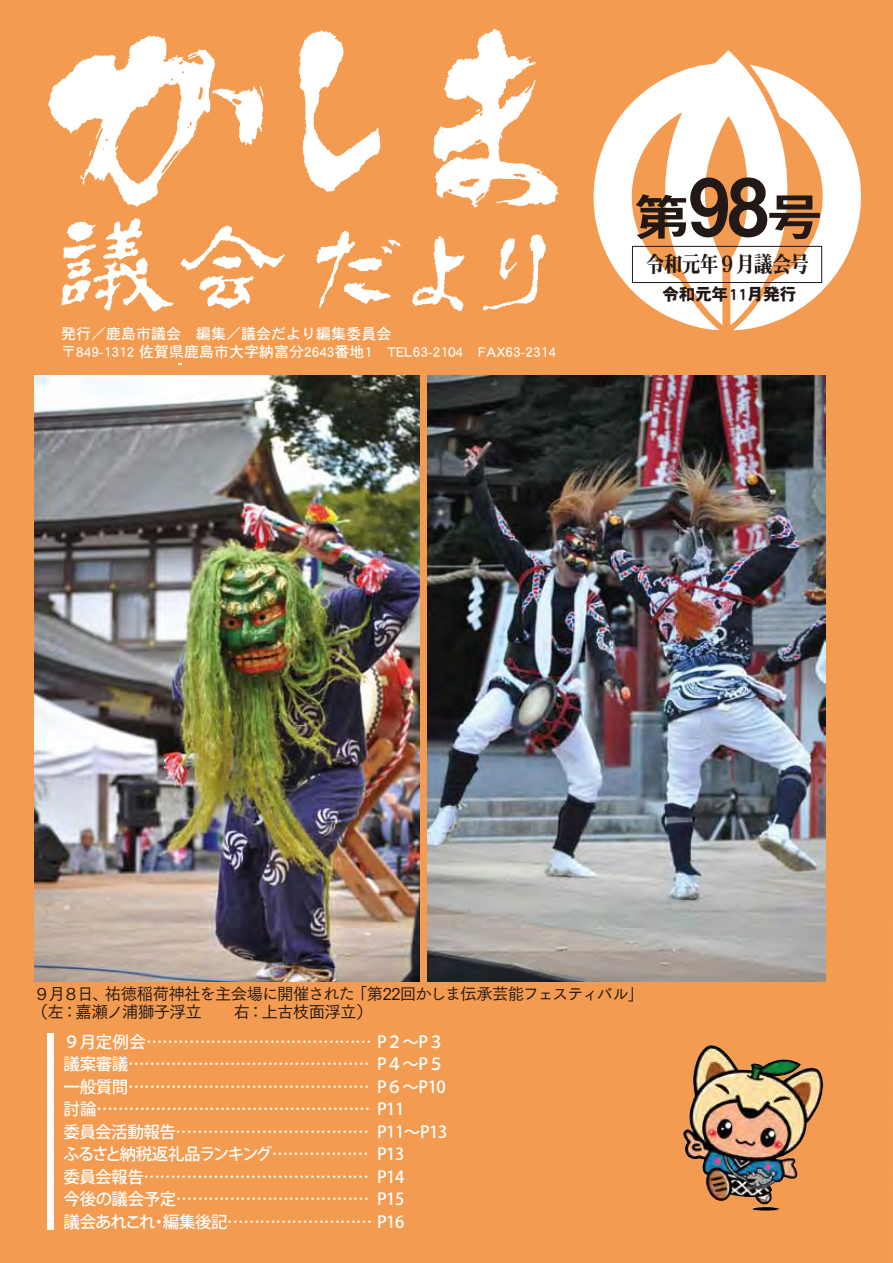
<style>
.page{position:relative;width:893px;height:1263px;background:#f39b50}
.page>*{position:absolute;margin:0;border:0;box-sizing:border-box;transform-origin:0 0}
.t1{font:51px "Midashi Go Pro MB31";color:#221815;scale:1.14 1}
.t2{font:22.65px "DFHS Mincho Pro 5 W9";letter-spacing:-.05em;color:#221815;scale:.84 1}
.t3{font:500 16.5px/22.5px "Koz Go Pro";letter-spacing:-.025em;color:#fff}
.t4{font:16.5px/18px "Tsuku Go Pr 5 M";letter-spacing:-.055em;color:#221815}
.t5{font:16.5px "DFHS Gothic Pro 5 W9";color:#221815}
.t6{font:15px/18px "DFHS Gothic Pro 5 W5";color:#fff}
.s1{font-size:79.2px}
</style>
<div class="page">
<svg style="left:588px;top:50px;width:203px;height:280px"></svg>
<svg style="left:733px;top:65px;width:141px;height:265px"></svg>
<div style="left:632px;top:246px;width:190px;height:37px;border:1px solid #221815"></div>
<svg style="left:48px;top:29px;width:510px;height:283px;fill:#f39b50"></svg>
<div style="left:47px;top:1033px;width:6px;height:197px;background:#fff"></div>
<img style="left:683px;top:1045px;width:89px;height:160px">
<img style="left:34px;top:375px;width:387px;height:607px">
<img style="left:427px;top:375px;width:399px;height:607px">
<div style="left:421px;top:371px;width:6px;height:615px;background:#f39b50"></div>
<p class="t1" style="left:632px;top:176px;width:170px">第<span class="s1">98</span>号</p>
<p class="t2" style="left:646px;top:252px;width:196px">令和元年９月議会号</p>
<p class="t6" style="left:61px;top:324px;width:496px">発行／鹿島市議会　編集／議会だより編集委員会<br>〒849-1312 佐賀県鹿島市大字納富分2643番地1　TEL63-2104　FAX63-2314</p>
<p class="t5" style="left:662px;top:285px;width:136px">令和元年11月発行</p>
<p class="t4" style="left:32px;top:983px;width:614px">９月８日、祐徳稲荷神社を主会場に開催された「第22回かしま伝承芸能フェスティバル」（左：嘉瀬ノ浦獅子浮立　　右：上古枝面浮立）</p>
<p class="t3" style="left:63px;top:1031px;width:384px">９月定例会…………………………………… P２～P３議案審議……………………………………… P４～P５一般質問……………………………………… P６～P10討論…………………………………………… P11<br>委員会活動報告………………………………<br>ふるさと納税返礼品ランキング………………<br>委員会報告……………………………………<br>今後の議会予定………………………………<br>議会あれこれ・編集後記……………………… P16</p>
<p class="t3" style="left:377px;top:1121px;width:72px">P11～P13<br>P13<br>P14<br>P15</p>
</div>
